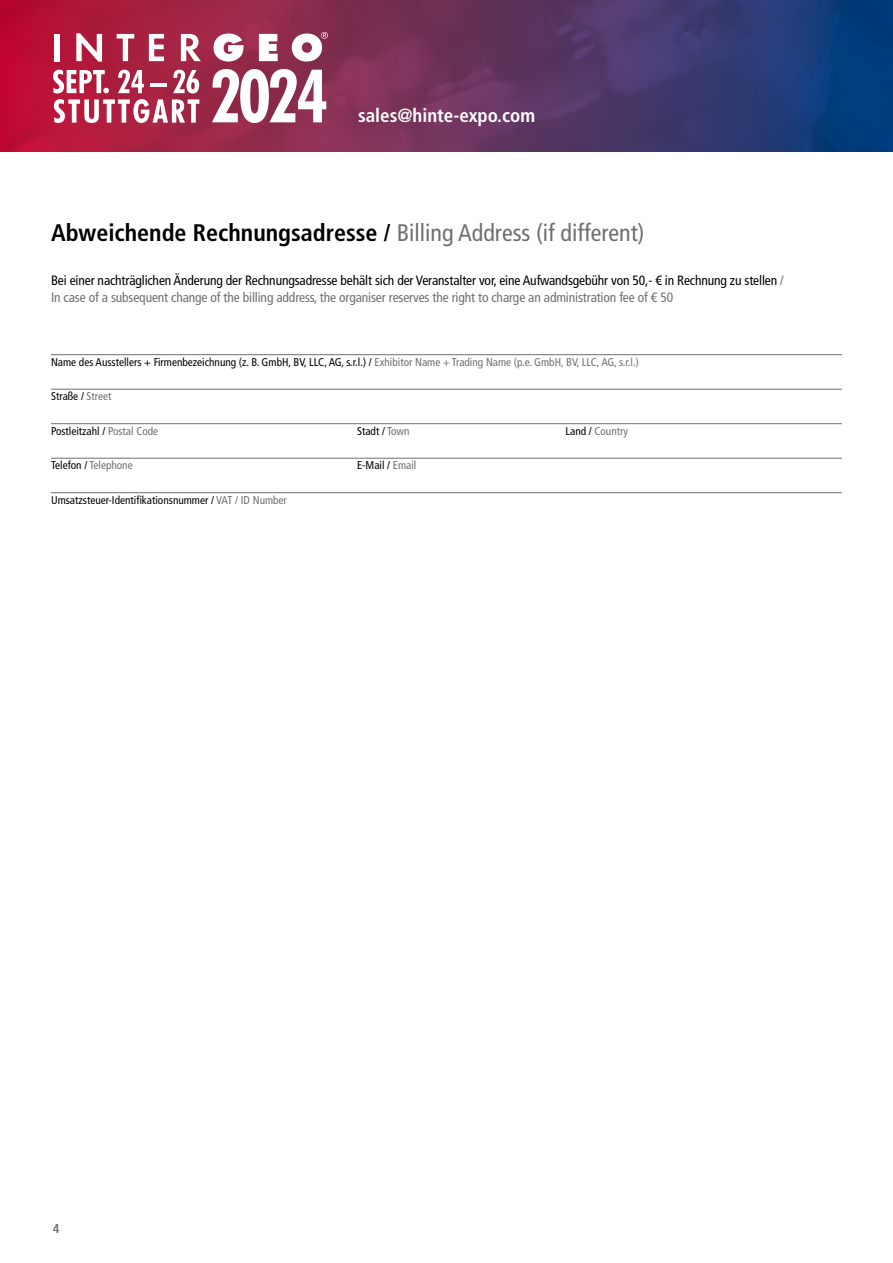
<style>
.page{position:relative;width:893px;height:1263px;background:#fff}
.page>*{position:absolute;margin:0;border:0;box-sizing:border-box;transform-origin:0 0}
.t1{font:700 condensed 24px "Frutiger LT Std";color:#000}
.t2{font:700 condensed 18.9px "Frutiger LT Std";color:#fff}
.t3{font:condensed 13.5px/16.5px "Frutiger LT Std";letter-spacing:-.01em;color:#000}
.t4{font:condensed 12.75px "Frutiger LT Std";color:#706f6f}
.t5{font:condensed 11.25px "Frutiger LT Std";color:#000}
.t6{font:condensed 11.25px "Frutiger LT Std";color:#706f6f}
.s1{font-weight:400;color:#706f6f}
.s2{color:#706f6f}
.s3{color:#000}
</style>
<div class="page">
<img style="left:0;top:0;width:893px;height:152px">
<div style="left:55px;top:34px;width:5px;height:27px;background:#fff"></div>
<svg style="left:76px;top:33px;width:26px;height:29px"></svg>
<svg style="left:117px;top:34px;width:17px;height:27px"></svg>
<svg style="left:149px;top:34px;width:15px;height:27px"></svg>
<svg style="left:181px;top:34px;width:20px;height:27px"></svg>
<svg style="left:213px;top:34px;width:31px;height:28px"></svg>
<svg style="left:259px;top:34px;width:19px;height:27px"></svg>
<svg style="left:292px;top:32px;width:36px;height:30px"></svg>
<svg style="left:212px;top:69px;width:114px;height:54px"></svg>
<svg style="left:53px;top:70px;width:56px;height:23px"></svg>
<svg style="left:118px;top:70px;width:26px;height:23px"></svg>
<hr style="left:150px;top:83px;width:17px;height:4px;background:#fff">
<svg style="left:173px;top:70px;width:26px;height:23px"></svg>
<svg style="left:54px;top:99px;width:145px;height:24px"></svg>
<hr style="left:51px;top:354px;width:791px;height:1px;background:#706f6f">
<hr style="left:51px;top:389px;width:791px;height:1px;background:#706f6f">
<hr style="left:51px;top:423px;width:791px;height:1px;background:#706f6f">
<hr style="left:51px;top:458px;width:791px;height:1px;background:#706f6f">
<hr style="left:51px;top:492px;width:791px;height:1px;background:#706f6f">
<h2 class="t2" style="left:358px;top:104px;width:179px">sales@hinte-expo.com</h2>
<h1 class="t1" style="left:51px;top:219px;width:595px">Abweichende Rechnungsadresse / <span class="s1">Billing Address (if different)</span></h1>
<p class="t3" style="left:51px;top:272px;width:734px">Bei einer nachträglichen Änderung der Rechnungsadresse behält sich der Veranstalter vor, eine Aufwandsgebühr von 50,- € in Rechnung zu stellen <span class="s2">/<br>In case of a subsequent change of the billing address, the organiser reserves the right to charge an administration fee of € 50</span></p>
<p class="t5" style="left:51px;top:355px;width:589px">Name des Ausstellers + Firmenbezeichnung (z. B. GmbH, BV, LLC, AG, s.r.l.) / <span class="s2">Exhibitor Name + Trading Name (p.e. GmbH, BV, LLC, AG, s.r.l.)</span></p>
<p class="t5" style="left:51px;top:390px;width:62px">Straße / <span class="s2">Street</span></p>
<p class="t5" style="left:51px;top:424px;width:109px">Postleitzahl / <span class="s2">Postal Code</span></p>
<p class="t5" style="left:357px;top:424px;width:54px">Stadt / <span class="s2">Town</span></p>
<p class="t6" style="left:566px;top:424px;width:64px"><span class="s3">Land /</span> Country</p>
<p class="t6" style="left:51px;top:459px;width:83px"><span class="s3">Telefon /</span> Telephone</p>
<p class="t5" style="left:357px;top:459px;width:61px">E-Mail / <span class="s2">Email</span></p>
<p class="t5" style="left:51px;top:493px;width:237px">Umsatzsteuer-Identifikationsnummer / <span class="s2">VAT / ID Number</span></p>
<p class="t4" style="left:53px;top:1221px;width:8px">4</p>
</div>
